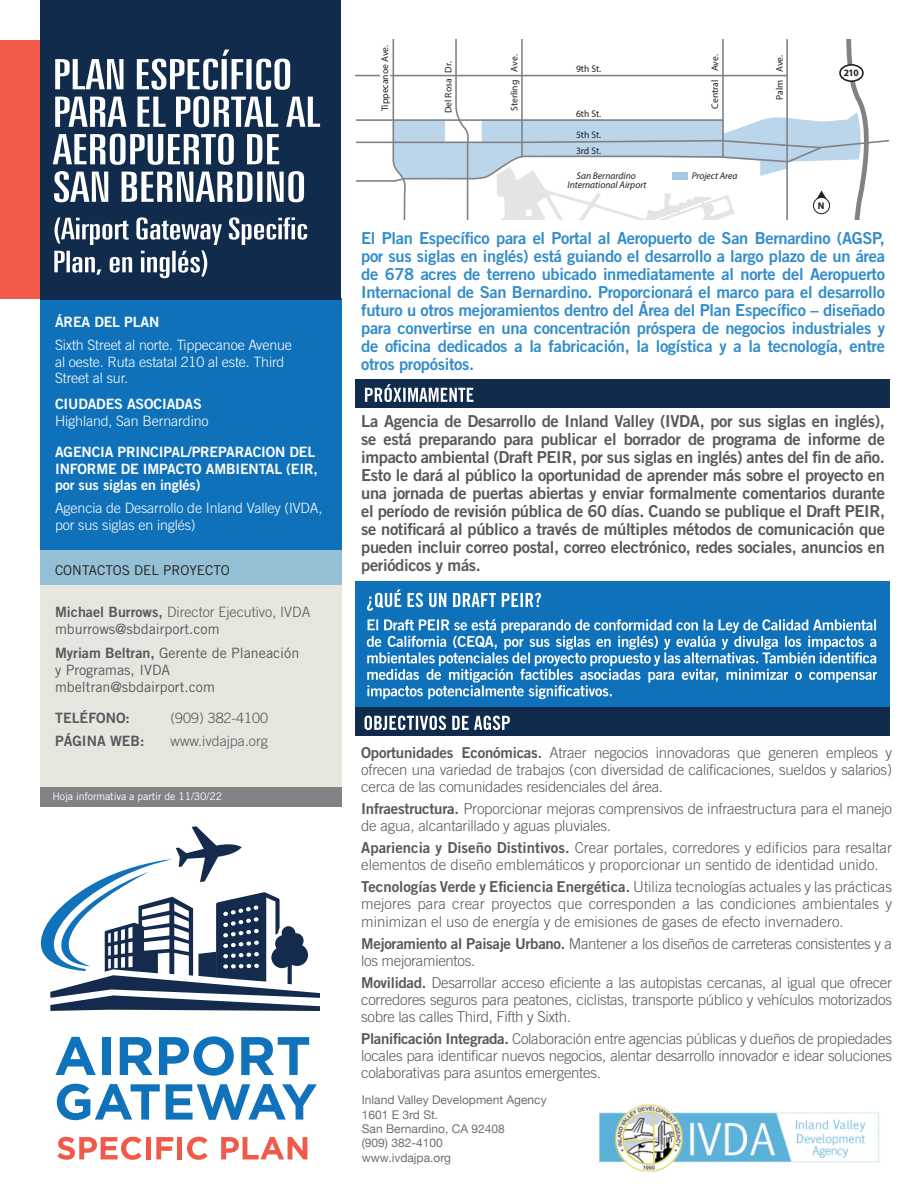
<style>
.page{position:relative;width:918px;height:1188px;background:#fff}
.page>*{position:absolute;margin:0;border:0;box-sizing:border-box;transform-origin:0 0}
.t1{font:16.5px/18px "Trade Gothic Bold Two";letter-spacing:-.02em;color:#58595b;text-align:justify}
.t2{font:16.5px/18px "Trade Gothic Bold Two";letter-spacing:-.02em;color:#338dca;text-align:justify}
.t3{font:300 15px/17.2px "Trade Gothic";letter-spacing:-.015em;color:#58595b;text-align:justify}
.t4{font:300 14.25px/16.5px "Trade Gothic";letter-spacing:-.01em;color:#fff}
.t5{font:14.25px/17.1px "Trade Gothic";color:#58595b}
.t6{font:14.25px/16.5px "Trade Gothic Bold Two";letter-spacing:-.01em;color:#fff}
.t7{font:300 14.25px "Trade Gothic";color:#58595b}
.t8{font:14.25px "Trade Gothic Bold Two";color:#58595b}
.t9{font:13.5px "Trade Gothic";color:#231f20}
.t10{font:12px/14.4px "Helvetica Neue";color:#6d6f71}
.t11{font:10.5px "Trade Gothic";letter-spacing:-.01em;color:#fff}
.t12{font:italic 9.75px/8.9px "Myriad Pro";color:#231f20;text-align:center}
.t13{font:9.75px "Myriad Pro";color:#231f20}
.t14{font:700 9.75px "Myriad Pro";color:#231f20}
.t15{font:9.6px "Myriad Pro";color:#231f20}
.s1{font-family:"Trade Gothic Bold Two"}
.s2{font-weight:300}
.s3{font-family:"Trade Gothic Bold Two";font-weight:400}
</style>
<div class="page">
<div style="left:40px;top:581px;width:301px;height:216px;background:#e6e5de"></div>
<div style="left:40px;top:548px;width:301px;height:37px;background:#93c0d4"></div>
<div style="left:355px;top:380px;width:535px;height:28px;background:#112b4d"></div>
<div style="left:355px;top:581px;width:535px;height:129px;background:#0f71b9"></div>
<div style="left:355px;top:708px;width:534px;height:28px;background:#112b4d"></div>
<div style="left:40px;top:298px;width:301px;height:252px;background:#0f71b9"></div>
<div style="left:40px;top:787px;width:301px;height:19px;background:#808285"></div>
<div style="left:0;top:40px;width:41px;height:258px;background:#f15949"></div>
<div style="left:40px;top:0;width:301px;height:299px;background:#112b4d"></div>
<svg style="left:365px;top:384px;width:109px;height:18px"></svg>
<svg style="left:365px;top:716px;width:145px;height:14px"></svg>
<svg style="left:54px;top:217px;width:253px;height:61px"></svg>
<svg style="left:54px;top:171px;width:250px;height:31px"></svg>
<svg style="left:53px;top:134px;width:226px;height:31px"></svg>
<svg style="left:55px;top:96px;width:265px;height:31px"></svg>
<svg style="left:55px;top:50px;width:235px;height:40px"></svg>
<svg style="left:355px;top:40px;width:534px;height:179px"></svg>
<div style="left:672px;top:172px;width:15px;height:7px;background:#a5c8e4"></div>
<img style="left:599px;top:1104px;width:281px;height:68px">
<svg style="left:41px;top:826px;width:279px;height:185px"></svg>
<svg style="left:55px;top:1037px;width:41px;height:38px"></svg>
<div style="left:102px;top:1037px;width:8px;height:38px;background:#1072ba"></div>
<svg style="left:120px;top:1037px;width:33px;height:38px"></svg>
<svg style="left:159px;top:1036px;width:75px;height:40px"></svg>
<svg style="left:241px;top:1037px;width:68px;height:38px"></svg>
<svg style="left:57px;top:1084px;width:103px;height:36px"></svg>
<svg style="left:166px;top:1084px;width:151px;height:36px"></svg>
<svg style="left:57px;top:1137px;width:85px;height:23px"></svg>
<div style="left:146px;top:1137px;width:5px;height:22px;background:#f15a48"></div>
<svg style="left:156px;top:1137px;width:17px;height:22px"></svg>
<hr style="left:178px;top:1137px;width:4px;height:22px;background:#f15a48">
<svg style="left:187px;top:1137px;width:21px;height:23px"></svg>
<svg style="left:221px;top:1137px;width:86px;height:22px"></svg>
<svg style="left:367px;top:619px;width:510px;height:80px"></svg>
<svg style="left:367px;top:589px;width:174px;height:22px"></svg>
<p class="t6" style="left:55px;top:313px;width:106px">ÁREA DEL PLAN</p>
<p class="t4" style="left:55px;top:337px;width:239px">Sixth Street al norte. Tippecanoe Avenue al oeste. Ruta estatal 210 al este. Third<br>Street al sur.</p>
<p class="t6" style="left:55px;top:395px;width:148px">CIUDADES ASOCIADAS</p>
<p class="t4" style="left:55px;top:413px;width:155px">Highland, San Bernardino</p>
<p class="t6" style="left:55px;top:443px;width:264px">AGENCIA PRINCIPAL/PREPARACION DEL<br>INFORME DE IMPACTO AMBIENTAL (EIR, por sus siglas en inglés)</p>
<p class="t4" style="left:55px;top:500px;width:269px">Agencia de Desarrollo de Inland Valley (IVDA, por sus siglas en inglés)</p>
<p class="t9" style="left:55px;top:562px;width:176px">CONTACTOS DEL PROYECTO</p>
<p class="t5" style="left:55px;top:603px;width:257px"><span class="s1">Michael Burrows,</span> <span class="s2">Director Ejecutivo, IVDA </span>mburrows@sbdairport.com</p>
<p class="t5" style="left:55px;top:644px;width:246px"><span class="s1">Myriam Beltran,</span> Gerente de Planeación y Programas, IVDA mbeltran@sbdairport.com</p>
<p class="t8" style="left:55px;top:709px;width:76px">TELÉFONO:</p>
<p class="t7" style="left:171px;top:709px;width:99px">(909) 382-4100</p>
<p class="t8" style="left:55px;top:733px;width:91px">PÁGINA WEB:</p>
<p class="t7" style="left:171px;top:733px;width:99px">www.ivdajpa.org</p>
<p class="t11" style="left:52px;top:790px;width:171px">Hoja informativa a partir de 11/30/22</p>
<p class="t15" style="left:379px;top:111px;width:68px;rotate:-90deg">Tippecanoe Ave.</p>
<p class="t15" style="left:508px;top:111px;width:58px;rotate:-90deg">Sterling Ave.</p>
<p class="t15" style="left:709px;top:109px;width:56px;rotate:-90deg">Central Ave.</p>
<p class="t15" style="left:442px;top:113px;width:54px;rotate:-90deg">Del Rosa Dr.</p>
<p class="t15" style="left:774px;top:100px;width:47px;rotate:-90deg">Palm Ave.</p>
<p class="t13" style="left:576px;top:107px;width:27px">6th St.</p>
<p class="t13" style="left:576px;top:63px;width:27px">9th St.</p>
<p class="t13" style="left:576px;top:129px;width:27px">5th St.</p>
<p class="t13" style="left:576px;top:145px;width:27px">3rd St.</p>
<p class="t12" style="left:568px;top:171px;width:81px">San Bernardino<br>International Airport</p>
<p class="t12" style="left:692px;top:171px;width:47px">Project Area</p>
<p class="t14" style="left:844px;top:67px;width:16px">210</p>
<p class="t14" style="left:818px;top:199px;width:8px">N</p>
<p class="t2" style="left:361px;top:229px;width:525px">El Plan Específico para el Portal al Aeropuerto de San Bernardino (AGSP, por sus siglas en inglés) está guiando el desarrollo a largo plazo de un área de 678 acres de terreno ubicado inmediatamente al norte del Aeropuerto Internacional de San Bernardino. Proporcionará el marco para el desarrollo futuro u otros mejoramientos dentro del Área del Plan Específico – diseñado para convertirse en una concentración próspera de negocios industriales y de oficina dedicados a la fabricación, la logística y a la tecnología, entre otros propósitos.</p>
<p class="t1" style="left:361px;top:412px;width:525px">La Agencia de Desarrollo de Inland Valley (IVDA, por sus siglas en inglés), se está preparando para publicar el borrador de programa de informe de impacto ambiental (Draft PEIR, por sus siglas en inglés) antes del fin de año.<br>Esto le dará al público la oportunidad de aprender más sobre el proyecto en una jornada de puertas abiertas y enviar formalmente comentarios durante el período de revisión pública de 60 días. Cuando se publique el Draft PEIR, se notificará al público a través de múltiples métodos de comunicación que pueden incluir correo postal, correo electrónico, redes sociales, anuncios en periódicos y más.</p>
<p class="t3" style="left:361px;top:743px;width:532px"><span class="s3">Oportunidades Económicas.</span> Atraer negocios innovadoras que generen empleos y ofrecen una variedad de trabajos (con diversidad de calificaciones, sueldos y salarios) cerca de las comunidades residenciales del área.</p>
<p class="t3" style="left:361px;top:800px;width:532px"><span class="s3">Infraestructura.</span> Proporcionar mejoras comprensivos de infraestructura para el manejo de agua, alcantarillado y aguas pluviales.</p>
<p class="t3" style="left:361px;top:839px;width:532px"><span class="s3">Apariencia y Diseño Distintivos.</span> Crear portales, corredores y edificios para resaltar elementos de diseño emblemáticos y proporcionar un sentido de identidad unido.</p>
<p class="t3" style="left:361px;top:878px;width:532px"><span class="s3">Tecnologías Verde y Eficiencia Energética.</span> Utiliza tecnologías actuales y las prácticas mejores para crear proyectos que corresponden a las condiciones ambientales y minimizan el uso de energía y de emisiones de gases de efecto invernadero.</p>
<p class="t3" style="left:361px;top:934px;width:532px"><span class="s3">Mejoramiento al Paisaje Urbano.</span> Mantener a los diseños de carreteras consistentes y a los mejoramientos.</p>
<p class="t3" style="left:361px;top:973px;width:532px"><span class="s3">Movilidad.</span> Desarrollar acceso eficiente a las autopistas cercanas, al igual que ofrecer corredores seguros para peatones, ciclistas, transporte público y vehículos motorizados sobre las calles Third, Fifth y Sixth.</p>
<p class="t3" style="left:361px;top:1030px;width:532px"><span class="s3">Planificación Integrada.</span> Colaboración entre agencias públicas y dueños de propiedades locales para identificar nuevos negocios, alentar desarrollo innovador e idear soluciones colaborativas para asuntos emergentes.</p>
<p class="t10" style="left:362px;top:1093px;width:186px">Inland Valley Development Agency</p>
<p class="t10" style="left:362px;top:1108px;width:145px">1601 E 3rd St.<br>San Bernardino, CA 92408</p>
<p class="t10" style="left:362px;top:1137px;width:82px">(909) 382-4100</p>
<p class="t10" style="left:362px;top:1151px;width:91px">www.ivdajpa.org</p>
</div>
